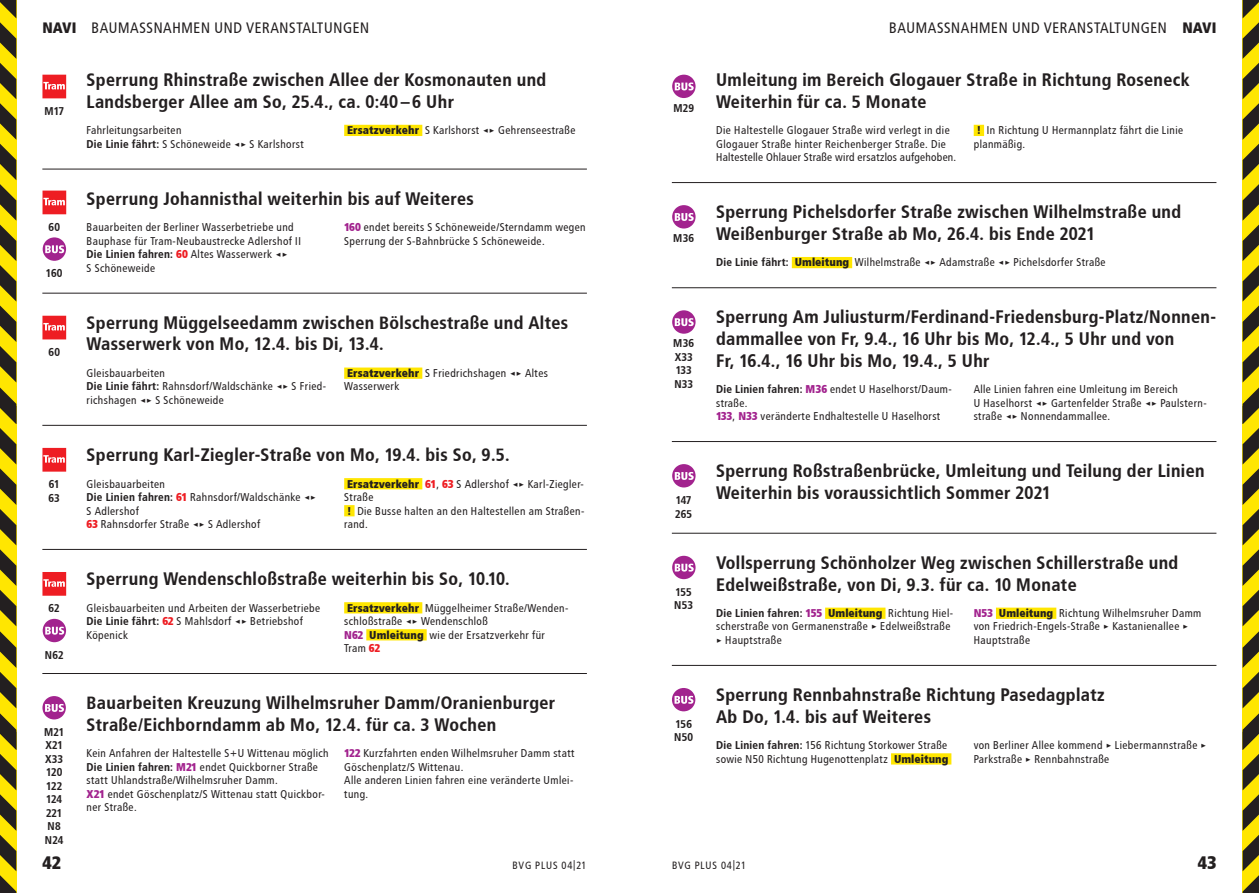
<style>
.page{position:relative;width:1259px;height:893px;background:#fff}
.page>*{position:absolute;margin:0;border:0;box-sizing:border-box;transform-origin:0 0}
.t1{font:700 18px/21.6px "Transit";color:#231f20}
.t2{font:900 18px "Transit";color:#231f20}
.t3{font:15px "Transit";color:#231f20}
.t4{font:11.25px/13.5px "Transit";color:#231f20}
.t5{font:700 11.25px/13.5px "Transit";letter-spacing:-.02em;color:#231f20}
.t6{font:10.5px "Transit";letter-spacing:.04em;color:#231f20}
.s1{font-weight:900}
.s2{font-weight:700}
.s3{font-weight:900;color:#ee1d23}
.s4{font-weight:900;color:#a2238e}
</style>
<div class="page">
<svg style="left:0;top:0;width:16px;height:893px;background:#918210"></svg>
<svg style="left:1242px;top:0;width:17px;height:893px;background:#95860f"></svg>
<div style="left:344px;top:125px;width:78px;height:11px;background:#ffe601"></div>
<hr style="left:42px;top:169px;width:545px;height:1px;background:#231f20">
<hr style="left:42px;top:293px;width:545px;height:1px;background:#231f20">
<div style="left:344px;top:368px;width:78px;height:11px;background:#ffe601"></div>
<hr style="left:42px;top:425px;width:545px;height:1px;background:#231f20">
<div style="left:344px;top:478px;width:78px;height:11px;background:#ffe601"></div>
<div style="left:344px;top:505px;width:10px;height:11px;background:#ffe601"></div>
<hr style="left:42px;top:549px;width:545px;height:1px;background:#231f20">
<div style="left:344px;top:602px;width:78px;height:11px;background:#ffe601"></div>
<div style="left:366px;top:629px;width:61px;height:11px;background:#ffe601"></div>
<hr style="left:42px;top:673px;width:545px;height:1px;background:#231f20">
<svg style="left:42px;top:75px;width:24px;height:23px"></svg>
<svg style="left:43px;top:191px;width:23px;height:23px"></svg>
<svg style="left:43px;top:237px;width:23px;height:24px"></svg>
<svg style="left:42px;top:316px;width:24px;height:23px"></svg>
<svg style="left:42px;top:448px;width:24px;height:24px"></svg>
<svg style="left:42px;top:572px;width:24px;height:24px"></svg>
<svg style="left:43px;top:619px;width:23px;height:23px"></svg>
<svg style="left:42px;top:696px;width:24px;height:23px"></svg>
<div style="left:973px;top:125px;width:11px;height:11px;background:#ffe601"></div>
<hr style="left:672px;top:182px;width:544px;height:1px;background:#231f20">
<div style="left:792px;top:257px;width:60px;height:11px;background:#ffe601"></div>
<hr style="left:672px;top:287px;width:544px;height:1px;background:#231f20">
<hr style="left:672px;top:441px;width:544px;height:1px;background:#231f20">
<hr style="left:672px;top:533px;width:544px;height:1px;background:#231f20">
<div style="left:825px;top:608px;width:60px;height:11px;background:#ffe601"></div>
<div style="left:996px;top:608px;width:60px;height:11px;background:#ffe601"></div>
<hr style="left:672px;top:665px;width:544px;height:1px;background:#231f20">
<div style="left:891px;top:753px;width:60px;height:11px;background:#ffe601"></div>
<svg style="left:672px;top:75px;width:23px;height:23px"></svg>
<svg style="left:672px;top:205px;width:23px;height:24px"></svg>
<svg style="left:672px;top:310px;width:23px;height:24px"></svg>
<svg style="left:672px;top:464px;width:23px;height:23px"></svg>
<svg style="left:672px;top:556px;width:23px;height:23px"></svg>
<svg style="left:672px;top:688px;width:23px;height:23px"></svg>
<h2 class="t3" style="left:43px;top:20px;width:329px"><span class="s1">NAVI</span> BAUMASSNAHMEN UND VERANSTALTUNGEN</h2>
<h2 class="t3" style="left:889px;top:20px;width:329px">BAUMASSNAHMEN UND VERANSTALTUNGEN <span class="s1">NAVI</span></h2>
<p class="t5" style="left:44px;top:104px;width:21px">M17</p>
<p class="t5" style="left:48px;top:220px;width:13px">60</p>
<p class="t5" style="left:46px;top:267px;width:18px">160</p>
<p class="t5" style="left:48px;top:345px;width:13px">60</p>
<p class="t5" style="left:49px;top:477px;width:13px">61<br>63</p>
<p class="t5" style="left:49px;top:602px;width:13px">62</p>
<p class="t5" style="left:45px;top:648px;width:21px">N62</p>
<p class="t5" style="left:44px;top:725px;width:22px">M21<br>X21<br>X33<br>120<br>122<br>124<br>221<br>N8<br>N24</p>
<h1 class="t1" style="left:87px;top:69px;width:461px">Sperrung Rhinstraße zwischen Allee der Kosmonauten und<br>Landsberger Allee am So, 25.4., ca. 0:40–6 Uhr</h1>
<p class="t4" style="left:87px;top:124px;width:219px">Fahrleitungsarbeiten<br><span class="s2">Die Linie fährt:</span> S Schöneweide &lt;&gt; S Karlshorst</p>
<p class="t4" style="left:347px;top:124px;width:230px"><span class="s1">Ersatzverkehr</span> S Karlshorst &lt;&gt; Gehrenseestraße</p>
<h1 class="t1" style="left:87px;top:188px;width:389px">Sperrung Johannisthal weiterhin bis auf Weiteres</h1>
<p class="t4" style="left:87px;top:221px;width:216px">Bauarbeiten der Berliner Wasserbetriebe und Bauphase für Tram-Neubaustrecke Adlershof II <span class="s2">Die Linien fahren:</span> <span class="s3">60</span> Altes Wasserwerk &lt;&gt;<br>S Schöneweide</p>
<p class="t4" style="left:344px;top:221px;width:243px"><span class="s4">160</span> endet bereits S Schöneweide/Sterndamm wegen<br>Sperrung der S-Bahnbrücke S Schöneweide.</p>
<h1 class="t1" style="left:87px;top:312px;width:483px">Sperrung Müggelseedamm zwischen Bölschestraße und Altes<br>Wasserwerk von Mo, 12.4. bis Di, 13.4.</h1>
<p class="t4" style="left:87px;top:366px;width:241px">Gleisbauarbeiten<br><span class="s2">Die Linie fährt:</span> Rahnsdorf/Waldschänke &lt;&gt; S Fried&shy;richshagen &lt;&gt; S Schöneweide</p>
<p class="t4" style="left:344px;top:366px;width:206px"><span class="s1">Ersatzverkehr</span> S Friedrichshagen &lt;&gt; Altes<br>Wasserwerk</p>
<h1 class="t1" style="left:87px;top:444px;width:425px">Sperrung Karl-Ziegler-Straße von Mo, 19.4. bis So, 9.5.</h1>
<p class="t4" style="left:87px;top:477px;width:232px">Gleisbauarbeiten<br><span class="s2">Die Linien fahren:</span> <span class="s3">61</span> Rahnsdorf/Waldschänke &lt;&gt;<br>S Adlershof<br><span class="s3">63</span> Rahnsdorfer Straße &lt;&gt; S Adlershof</p>
<p class="t4" style="left:344px;top:477px;width:242px"><span class="s1">Ersatzverkehr</span> <span class="s3">61</span>, <span class="s3">63</span> S Adlershof &lt;&gt; Karl-Ziegler-<br>Straße<br><span class="s1">!</span> Die Busse halten an den Haltestellen am Straßen&shy;rand.</p>
<h1 class="t1" style="left:87px;top:568px;width:425px">Sperrung Wendenschloßstraße weiterhin bis So, 10.10.</h1>
<p class="t4" style="left:87px;top:601px;width:235px">Gleisbauarbeiten und Arbeiten der Wasserbetriebe<br><span class="s2">Die Linie fährt:</span> <span class="s3">62</span> S Mahlsdorf &lt;&gt; Betriebshof<br>Köpenick</p>
<p class="t4" style="left:344px;top:601px;width:226px"><span class="s1">Ersatzverkehr</span> Müggelheimer Straße/Wenden&shy;schloßstraße &lt;&gt; Wendenschloß<br><span class="s4">N62</span> <span class="s1">Umleitung</span> wie der Ersatzverkehr für<br>Tram <span class="s3">62</span></p>
<h1 class="t1" style="left:87px;top:692px;width:470px">Bauarbeiten Kreuzung Wilhelmsruher Damm/Oranienburger<br>Straße/Eichborndamm ab Mo, 12.4. für ca. 3 Wochen</h1>
<p class="t4" style="left:87px;top:747px;width:244px">Kein Anfahren der Haltestelle S+U Wittenau möglich <span class="s2">Die Linien fahren:</span> <span class="s4">M21</span> endet Quickborner Straße statt Uhlandstraße/Wilhelmsruher Damm.<br><span class="s4">X21</span> endet Göschenplatz/S Wittenau statt Quickbor&shy;ner Straße.</p>
<p class="t4" style="left:344px;top:747px;width:232px"><span class="s4">122</span> Kurzfahrten enden Wilhelmsruher Damm statt Göschenplatz/S Wittenau.<br>Alle anderen Linien fahren eine veränderte Umlei&shy;tung.</p>
<p class="t5" style="left:673px;top:101px;width:23px">M29</p>
<p class="t5" style="left:673px;top:231px;width:23px">M36</p>
<p class="t5" style="left:673px;top:337px;width:23px">M36<br>X33<br>133<br>N33</p>
<p class="t5" style="left:675px;top:493px;width:19px">147<br>265</p>
<p class="t5" style="left:674px;top:585px;width:21px">155<br>N53</p>
<p class="t5" style="left:674px;top:717px;width:21px">156<br>N50</p>
<h1 class="t1" style="left:716px;top:69px;width:475px">Umleitung im Bereich Glogauer Straße in Richtung Roseneck<br>Weiterhin für ca. 5 Monate</h1>
<p class="t4" style="left:716px;top:124px;width:242px">Die Haltestelle Glogauer Straße wird verlegt in die<br>Glogauer Straße hinter Reichenberger Straße. Die<br>Haltestelle Ohlauer Straße wird ersatzlos aufgehoben.</p>
<p class="t4" style="left:973px;top:124px;width:211px"><span class="s1">!</span> In Richtung U Hermannplatz fährt die Linie planmäßig.</p>
<h1 class="t1" style="left:716px;top:201px;width:467px">Sperrung Pichelsdorfer Straße zwischen Wilhelmstraße und<br>Weißenburger Straße ab Mo, 26.4. bis Ende 2021</h1>
<p class="t4" style="left:716px;top:256px;width:391px"><span class="s2">Die Linie fährt:</span> <span class="s1">Umleitung</span> Wilhelmstraße &lt;&gt; Adamstraße &lt;&gt; Pichelsdorfer Straße</p>
<h1 class="t1" style="left:716px;top:306px;width:502px">Sperrung Am Juliusturm/Ferdinand-Friedensburg-Platz/Nonnen&shy;dammallee von Fr, 9.4., 16 Uhr bis Mo, 12.4., 5 Uhr und von<br>Fr, 16.4., 16 Uhr bis Mo, 19.4., 5 Uhr</h1>
<p class="t4" style="left:716px;top:383px;width:238px"><span class="s2">Die Linien fahren:</span> <span class="s4">M36</span> endet U Haselhorst/Daum&shy;straße.<br><span class="s4">133</span>, <span class="s4">N33</span> veränderte Endhaltestelle U Haselhorst</p>
<p class="t4" style="left:973px;top:383px;width:235px">Alle Linien fahren eine Umleitung im Bereich<br>U Haselhorst &lt;&gt; Gartenfelder Straße &lt;&gt; Paulstern&shy;straße &lt;&gt; Nonnendammallee.</p>
<h1 class="t1" style="left:716px;top:460px;width:490px">Sperrung Roßstraßenbrücke, Umleitung und Teilung der Linien<br>Weiterhin bis voraussichtlich Sommer 2021</h1>
<h1 class="t1" style="left:716px;top:552px;width:464px">Vollsperrung Schönholzer Weg zwischen Schillerstraße und<br>Edelweißstraße, von Di, 9.3. für ca. 10 Monate</h1>
<p class="t4" style="left:716px;top:606px;width:239px"><span class="s2">Die Linien fahren:</span> <span class="s4">155</span> <span class="s1">Umleitung</span> Richtung Hiel&shy;scherstraße von Germanenstraße &gt; Edelweißstraße &gt; Hauptstraße</p>
<p class="t4" style="left:973px;top:606px;width:229px"><span class="s4">N53</span> <span class="s1">Umleitung</span> Richtung Wilhelmsruher Damm von Friedrich-Engels-Straße &gt; Kastanienallee &gt;<br>Hauptstraße</p>
<h1 class="t1" style="left:716px;top:684px;width:390px">Sperrung Rennbahnstraße Richtung Pasedagplatz<br>Ab Do, 1.4. bis auf Weiteres</h1>
<p class="t4" style="left:716px;top:739px;width:234px"><span class="s2">Die Linien fahren:</span> 156 Richtung Storkower Straße sowie N50 Richtung Hugenottenplatz <span class="s1">Umleitung</span></p>
<p class="t4" style="left:973px;top:739px;width:235px">von Berliner Allee kommend &gt; Liebermannstraße &gt;<br>Parkstraße &gt; Rennbahnstraße</p>
<h1 class="t2" style="left:43px;top:852px;width:20px">42</h1>
<p class="t6" style="left:512px;top:859px;width:76px">BVG PLUS 04|21</p>
<p class="t6" style="left:672px;top:859px;width:76px">BVG PLUS 04|21</p>
<h1 class="t2" style="left:1197px;top:852px;width:20px">43</h1>
</div>
